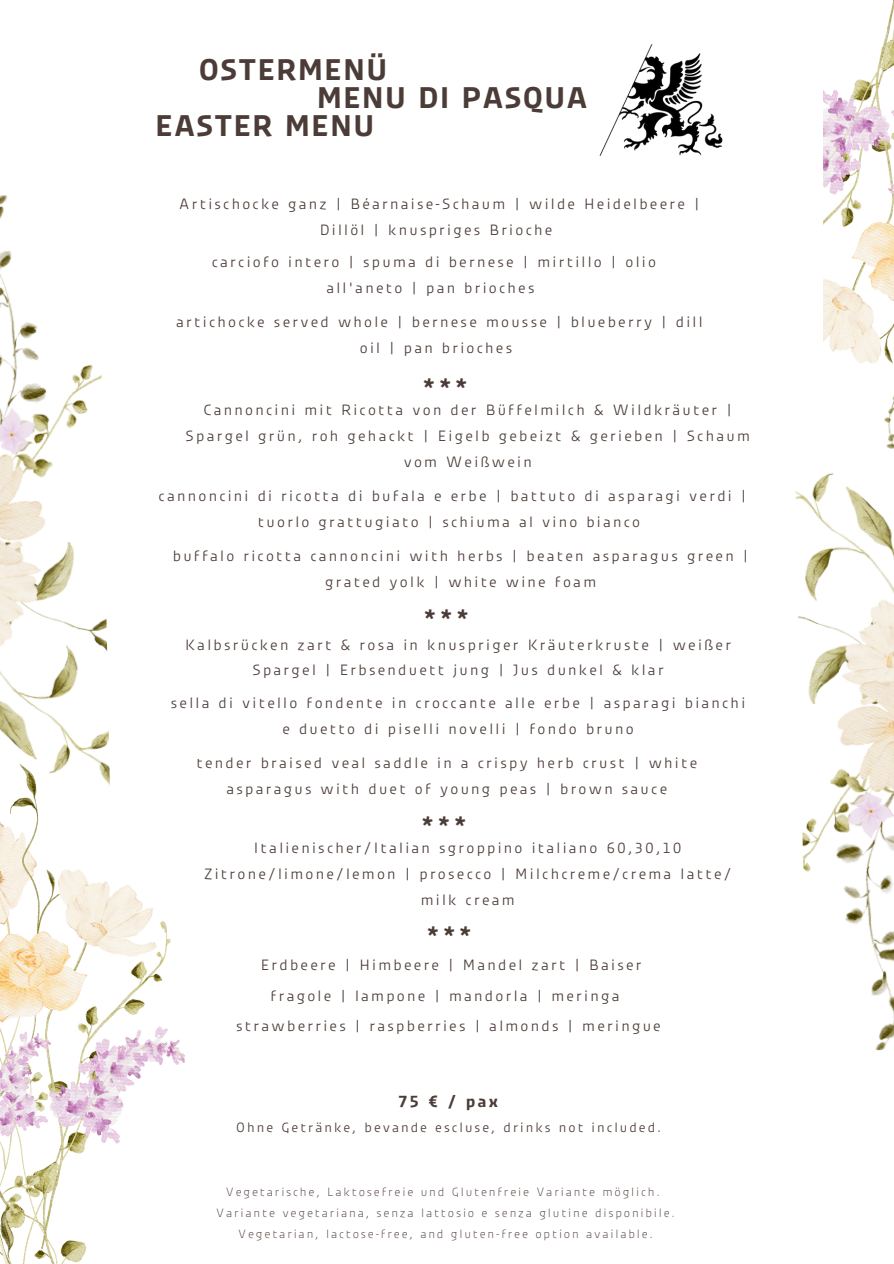
<style>
.page{position:relative;width:894px;height:1264px;background:#fff}
.page>*{position:absolute;margin:0;border:0;box-sizing:border-box;transform-origin:0 0}
.t1{font:700 30px "Urby";letter-spacing:.055em;color:#4b3c37}
.t2{font:700 23.85px "Urby";color:#4b3c37}
.t3{font:700 16.5px "Urby";color:#4b3c37}
.t4{font:300 15px/25.8px "Urby";letter-spacing:.15em;color:#4b3c37;text-align:center}
.t5{font:300 13.5px "Urby";letter-spacing:.15em;color:#4b3c37}
.t6{font:100 12px "Urby";letter-spacing:.15em;color:#4b3c37}
</style>
<div class="page">
<img style="left:0;top:195px;width:109px;height:566px">
<img style="left:795px;top:472px;width:98px;height:579px">
<img style="left:0;top:761px;width:185px;height:502px">
<img style="left:823px;top:2px;width:70px;height:447px">
<img style="left:599px;top:44px;width:124px;height:112px">
<h2 class="t1" style="left:199px;top:51px;width:189px">OSTERMENÜ</h2>
<h2 class="t1" style="left:317px;top:79px;width:272px">MENU DI PASQUA</h2>
<h2 class="t1" style="left:155px;top:107px;width:220px">EASTER MENU</h2>
<p class="t4" style="left:179px;top:191px;width:521px">Artischocke ganz | Béarnaise-Schaum | wilde Heidelbeere |<br>Dillöl | knuspriges Brioche</p>
<h2 class="t4" style="left:212px;top:249px;width:445px">carciofo intero | spuma di bernese | mirtillo | olio all'aneto | pan brioches</h2>
<h2 class="t4" style="left:176px;top:309px;width:528px">artichocke served whole | bernese mousse | blueberry | dill oil | pan brioches</h2>
<p class="t2" style="left:423px;top:372px;width:45px">***</p>
<h2 class="t4" style="left:185px;top:397px;width:565px">Cannoncini mit Ricotta von der Büffelmilch &amp; Wildkräuter |<br>Spargel grün, roh gehackt | Eigelb gebeizt &amp; gerieben | Schaum vom Weißwein</h2>
<p class="t4" style="left:159px;top:483px;width:589px">cannoncini di ricotta di bufala e erbe | battuto di asparagi verdi | tuorlo grattugiato | schiuma al vino bianco</p>
<p class="t4" style="left:173px;top:543px;width:577px">buffalo ricotta cannoncini with herbs | beaten asparagus green | grated yolk | white wine foam</p>
<h2 class="t2" style="left:424px;top:602px;width:45px">***</h2>
<p class="t4" style="left:185px;top:631px;width:547px">Kalbsrücken zart &amp; rosa in knuspriger Kräuterkruste | weißer<br>Spargel | Erbsenduett jung | Jus dunkel &amp; klar</p>
<p class="t4" style="left:171px;top:690px;width:575px">sella di vitello fondente in croccante alle erbe | asparagi bianchi e duetto di piselli novelli | fondo bruno</p>
<h2 class="t4" style="left:196px;top:750px;width:502px">tender braised veal saddle in a crispy herb crust | white asparagus with duet of young peas | brown sauce</h2>
<h1 class="t2" style="left:422px;top:809px;width:45px">***</h1>
<h2 class="t4" style="left:204px;top:835px;width:528px">Italienischer/Italian sgroppino italiano 60,30,10<br>Zitrone/limone/lemon | prosecco | Milchcreme/crema latte/ milk cream</h2>
<h2 class="t2" style="left:427px;top:920px;width:45px">***</h2>
<h2 class="t4" style="left:261px;top:952px;width:382px">Erdbeere | Himbeere | Mandel zart | Baiser</h2>
<h2 class="t4" style="left:270px;top:982px;width:350px">fragole | lampone | mandorla | meringa</h2>
<p class="t4" style="left:236px;top:1013px;width:426px">strawberries | raspberries | almonds | meringue</p>
<h2 class="t3" style="left:399px;top:1090px;width:101px">75 € / pax</h2>
<h2 class="t5" style="left:236px;top:1118px;width:426px">Ohne Getränke, bevande escluse, drinks not included.</h2>
<p class="t6" style="left:226px;top:1184px;width:435px">Vegetarische, Laktosefreie und Glutenfreie Variante möglich.</p>
<h2 class="t6" style="left:216px;top:1205px;width:460px">Variante vegetariana, senza lattosio e senza glutine disponibile.</h2>
<p class="t6" style="left:238px;top:1226px;width:416px">Vegetarian, lactose-free, and gluten-free option available.</p>
</div>
